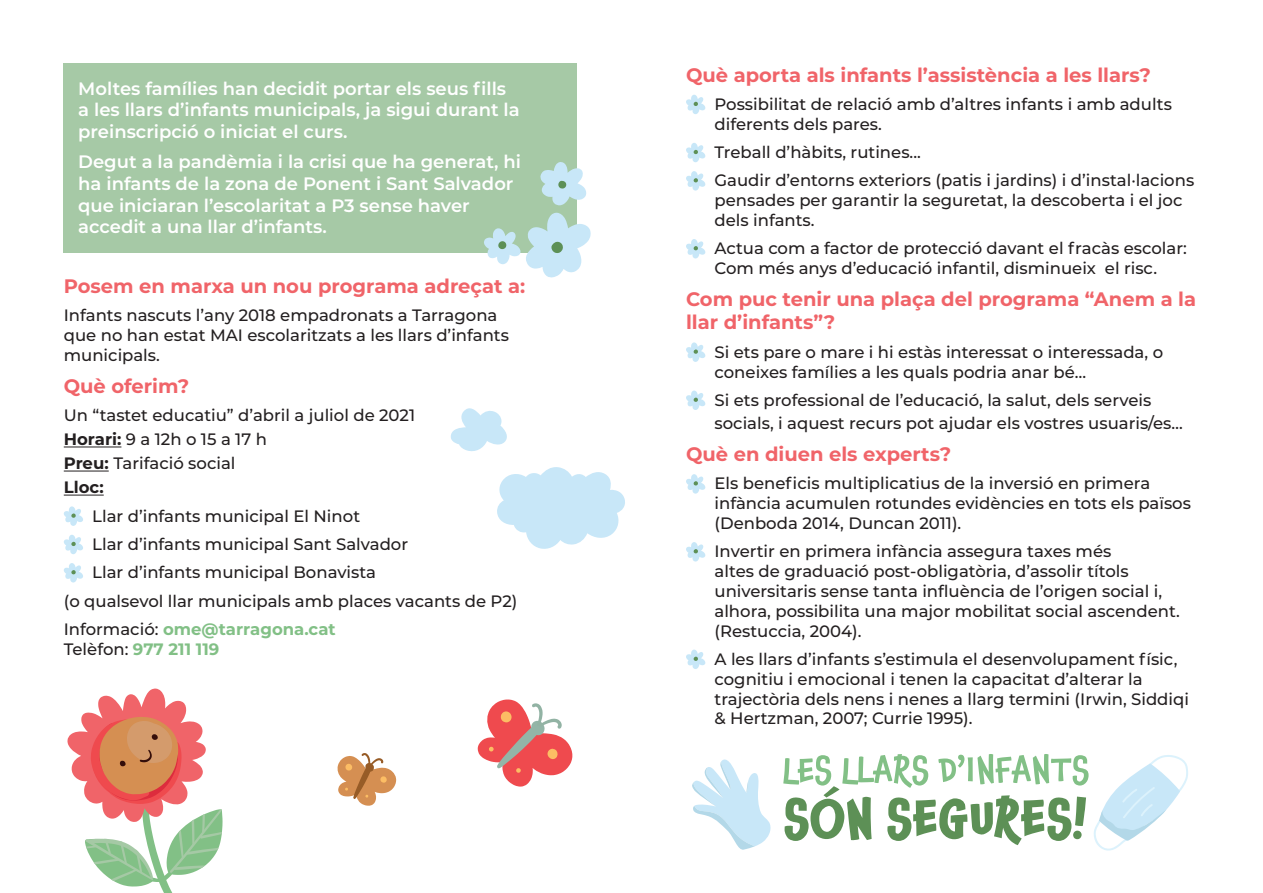
<style>
.page{position:relative;width:1263px;height:893px;background:#fff}
.page>*{position:absolute;margin:0;border:0;box-sizing:border-box;transform-origin:0 0}
.t1{font:700 19.5px/23.4px "Montserrat";color:#f06469}
.t2{font:600 18px/21.6px "Montserrat";color:#fff}
.t3{font:500 16.5px/19.8px "Montserrat";color:#231f20}
.t4{font:700 16.5px "Montserrat";color:#82c086}
.s1{font-weight:700}
.s2{font-weight:500;color:#231f20}
</style>
<div class="page">
<div style="left:64px;top:64px;width:513px;height:189px;background:#a6c9a6"></div>
<hr style="left:64px;top:447px;width:57px;height:1px;background:#231f20">
<hr style="left:64px;top:471px;width:45px;height:1px;background:#231f20">
<hr style="left:64px;top:495px;width:40px;height:1px;background:#231f20">
<svg style="left:64px;top:506px;width:19px;height:20px"></svg>
<svg style="left:64px;top:535px;width:19px;height:19px"></svg>
<svg style="left:64px;top:563px;width:19px;height:20px"></svg>
<svg style="left:686px;top:95px;width:19px;height:19px"></svg>
<svg style="left:686px;top:143px;width:19px;height:19px"></svg>
<svg style="left:686px;top:171px;width:19px;height:20px"></svg>
<svg style="left:686px;top:239px;width:19px;height:20px"></svg>
<svg style="left:686px;top:342px;width:19px;height:20px"></svg>
<svg style="left:686px;top:391px;width:19px;height:19px"></svg>
<svg style="left:686px;top:474px;width:19px;height:20px"></svg>
<svg style="left:686px;top:542px;width:19px;height:20px"></svg>
<svg style="left:686px;top:650px;width:19px;height:19px"></svg>
<svg style="left:540px;top:162px;width:46px;height:43px"></svg>
<svg style="left:484px;top:228px;width:36px;height:36px"></svg>
<svg style="left:526px;top:213px;width:65px;height:65px"></svg>
<svg style="left:67px;top:688px;width:156px;height:205px"></svg>
<svg style="left:497px;top:467px;width:128px;height:82px"></svg>
<svg style="left:450px;top:408px;width:57px;height:43px"></svg>
<svg style="left:478px;top:699px;width:95px;height:88px"></svg>
<svg style="left:337px;top:753px;width:59px;height:53px"></svg>
<svg style="left:692px;top:759px;width:79px;height:91px"></svg>
<svg style="left:783px;top:754px;width:405px;height:97px"></svg>
<p class="t2" style="left:78px;top:77px;width:443px">Moltes famílies han decidit portar els seus fills a les llars d’infants municipals, ja sigui durant la preinscripció o iniciat el curs.</p>
<p class="t2" style="left:78px;top:150px;width:444px">Degut a la pandèmia i la crisi que ha generat, hi ha infants de la zona de Ponent i Sant Salvador que iniciaran l’escolaritat a P3 sense haver accedit a una llar d’infants.</p>
<p class="t1" style="left:64px;top:274px;width:463px">Posem en marxa un nou programa adreçat a:</p>
<p class="t3" style="left:64px;top:305px;width:447px">Infants nascuts l’any 2018 empadronats a Tarragona que no han estat MAI escolaritzats a les llars d’infants municipals.</p>
<p class="t1" style="left:64px;top:373px;width:127px">Què oferim?</p>
<p class="t3" style="left:64px;top:403px;width:353px;line-height:24px">Un “tastet educatiu” d’abril a juliol de 2021<br><span class="s1">Horari:</span> 9 a 12h o 15 a 17 h<br><span class="s1">Preu:</span> Tarifació social<br><span class="s1">Lloc:</span></p>
<p class="t3" style="left:92px;top:505px;width:269px">Llar d’infants municipal El Ninot</p>
<p class="t3" style="left:92px;top:534px;width:317px">Llar d’infants municipal Sant Salvador</p>
<p class="t3" style="left:92px;top:562px;width:285px">Llar d’infants municipal Bonavista</p>
<p class="t3" style="left:64px;top:590px;width:455px">(o qualsevol llar municipals amb places vacants de P2)</p>
<p class="t4" style="left:64px;top:617px;width:273px"><span class="s2">Informació:</span> ome@tarragona.cat</p>
<p class="t4" style="left:64px;top:637px;width:157px"><span class="s2">Telèfon:</span> 977 211 119</p>
<p class="t1" style="left:686px;top:62px;width:467px">Què aporta als infants l’assistència a les llars?</p>
<p class="t3" style="left:714px;top:94px;width:459px">Possibilitat de relació amb d’altres infants i amb adults diferents dels pares.</p>
<p class="t3" style="left:714px;top:137px;width:481px;line-height:28.3px">Treball d’hàbits, rutines...<br>Gaudir d’entorns exteriors (patis i jardins) i d’instal·lacions</p>
<p class="t3" style="left:714px;top:190px;width:469px">pensades per garantir la seguretat, la descoberta i el joc dels infants.</p>
<p class="t3" style="left:714px;top:238px;width:474px">Actua com a factor de protecció davant el fracàs escolar:<br>Com més anys d’educació infantil, disminueix el risc.</p>
<p class="t1" style="left:686px;top:286px;width:512px">Com puc tenir una plaça del programa “Anem a la llar d’infants”?</p>
<p class="t3" style="left:714px;top:341px;width:450px">Si ets pare o mare i hi estàs interessat o interessada, o coneixes famílies a les quals podria anar bé…</p>
<p class="t3" style="left:714px;top:388px;width:470px;line-height:23.4px">Si ets professional de l’educació, la salut, dels serveis socials, i aquest recurs pot ajudar els vostres usuaris/es…</p>
<p class="t1" style="left:686px;top:442px;width:267px">Què en diuen els experts?</p>
<p class="t3" style="left:714px;top:473px;width:478px">Els beneficis multiplicatius de la inversió en primera infància acumulen rotundes evidències en tots els països (Denboda 2014, Duncan 2011).</p>
<p class="t3" style="left:714px;top:541px;width:467px">Invertir en primera infància assegura taxes més<br>altes de graduació post-obligatòria, d’assolir títols universitaris sense tanta influència de l’origen social i, alhora, possibilita una major mobilitat social ascendent. (Restuccia, 2004).</p>
<p class="t3" style="left:714px;top:648px;width:476px">A les llars d’infants s’estimula el desenvolupament físic, cognitiu i emocional i tenen la capacitat d’alterar la trajectòria dels nens i nenes a llarg termini (Irwin, Siddiqi &amp; Hertzman, 2007; Currie 1995).</p>
</div>
